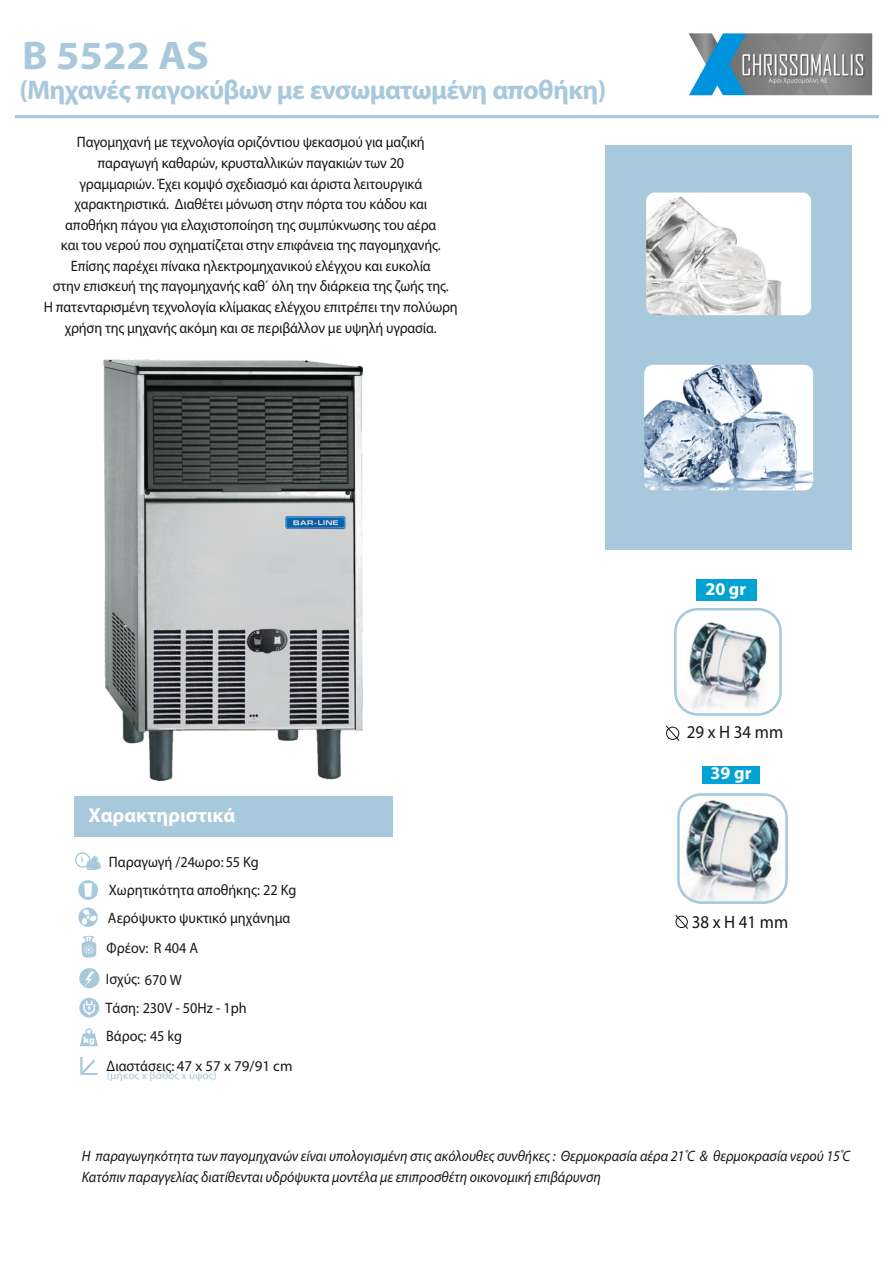
<style>
.page{position:relative;width:893px;height:1263px;background:#fff}
.page>*{position:absolute;margin:0;border:0;box-sizing:border-box;transform-origin:0 0}
.t1{font:700 40.05px "Myriad Pro";color:#a8c8dc;scale:1.05 1}
.t2{font:700 27px "Myriad Pro";letter-spacing:-.025em;color:#a8c8dc}
.t3{font:700 20.1px "Myriad Pro";color:#fff}
.t4{font:18px "Myriad Pro";color:#151616;scale:.94 1}
.t5{font:700 18px "Myriad Pro";color:#fff}
.t6{font:15.15px/20.5px "Myriad Pro";letter-spacing:-.01em;color:#151616;text-align:center;scale:.94 1}
.t7{font:italic 15.15px "Myriad Pro";color:#151616;scale:.92 1}
.t8{font:15px "Myriad Pro";color:#151616}
.t9{font:10.8px "Myriad Pro";color:#a8c8dc;scale:1.06 1}
.s1{font-size:15.15px}
.s2{font-family:"Arial";font-style:normal}
</style>
<div class="page">
<hr style="left:15px;top:115px;width:864px;height:3px;background:#a8c8dc">
<div style="left:74px;top:796px;width:319px;height:41px;background:#a8c8dc"></div>
<img style="left:688px;top:33px;width:184px;height:62px">
<img style="left:678px;top:613px;width:100px;height:99px">
<div style="left:674px;top:608px;width:108px;height:108px;border:3px solid #a8c8dc;border-radius:22px"></div>
<svg style="left:666px;top:725px;width:14px;height:16px"></svg>
<div style="left:696px;top:579px;width:60px;height:21px;background:#00a3d4"></div>
<img style="left:678px;top:794px;width:109px;height:109px;border-radius:23px">
<div style="left:677px;top:793px;width:111px;height:111px;border:3px solid #a8c8dc;border-radius:23px"></div>
<svg style="left:675px;top:915px;width:13px;height:14px"></svg>
<div style="left:703px;top:766px;width:57px;height:18px;background:#00a3d4"></div>
<img style="left:103px;top:358px;width:260px;height:422px">
<svg style="left:80px;top:1028px;width:18px;height:18px"></svg>
<svg style="left:80px;top:1057px;width:17px;height:18px"></svg>
<div style="left:79px;top:968px;width:20px;height:20px;background:#a8c8dc;border-radius:50%"></div>
<svg style="left:85px;top:972px;width:10px;height:15px"></svg>
<div style="left:79px;top:998px;width:20px;height:19px;background:#a8c8dc;border-radius:50%"></div>
<svg style="left:83px;top:1001px;width:12px;height:14px"></svg>
<div style="left:78px;top:880px;width:20px;height:20px;background:#a8c8dc;border-radius:50%"></div>
<svg style="left:83px;top:883px;width:10px;height:14px"></svg>
<svg style="left:81px;top:936px;width:16px;height:22px"></svg>
<svg style="left:75px;top:852px;width:26px;height:18px"></svg>
<svg style="left:78px;top:908px;width:20px;height:19px"></svg>
<svg style="left:82px;top:909px;width:14px;height:16px"></svg>
<div style="left:605px;top:145px;width:247px;height:405px;background:#a8c8dc"></div>
<img style="left:645px;top:191px;width:168px;height:126px;border-radius:10px">
<div style="left:643px;top:189px;width:171px;height:129px;border:3px solid #a8c8dc;border-radius:10px"></div>
<img style="left:643px;top:363px;width:172px;height:129px;border-radius:10px">
<div style="left:641px;top:362px;width:175px;height:132px;border:3px solid #a8c8dc;border-radius:10px"></div>
<h1 class="t1" style="left:22px;top:39px;width:180px">Β 5522 AS</h1>
<h2 class="t2" style="left:19px;top:79px;width:589px">(Μηχανές παγοκύβων με ενσωματωμένη αποθήκη)</h2>
<p class="t6" style="left:44px;top:133px;width:442px">Παγομηχανή με τεχνολογία οριζόντιου ψεκασμού για μαζική<br>παραγωγή καθαρών, κρυσταλλικών παγακιών των 20<br>γραμμαριών. Έχει κομψό σχεδιασμό και άριστα λειτουργικά χαρακτηριστικά. Διαθέτει μόνωση στην πόρτα του κάδου και<br>αποθήκη πάγου για ελαχιστοποίηση της συμπύκνωσης του αέρα<br>και του νερού που σχηματίζεται στην επιφάνεια της παγομηχανής.<br>Επίσης παρέχει πίνακα ηλεκτρομηχανικού ελέγχου και ευκολία<br>στην επισκευή της παγομηχανής καθ΄ όλη την διάρκεια της ζωής της.<br>Η πατενταρισμένη τεχνολογία κλίμακας ελέγχου επιτρέπει την πολύωρη χρήση της μηχανής ακόμη και σε περιβάλλον με υψηλή υγρασία.</p>
<h3 class="t3" style="left:89px;top:807px;width:148px">Χαρακτηριστικά</h3>
<p class="t6" style="left:109px;top:849px;width:201px;line-height:28px;text-align:left">Παραγωγή /24ωρο:55 Kg<br>Χωρητικότητα αποθήκης: 22 Kg</p>
<p class="t6" style="left:108px;top:909px;width:196px">Αερόψυκτο ψυκτικό μηχάνημα</p>
<p class="t6" style="left:107px;top:939px;width:99px">Φρέον: R 404 A</p>
<p class="t6" style="left:106px;top:970px;width:82px">Ισχύς: 670 W</p>
<p class="t6" style="left:105px;top:999px;width:152px">Τάση: 230V - 50Hz - 1ph</p>
<p class="t6" style="left:106px;top:1027px;width:82px">Βάρος: 45 kg</p>
<p class="t8" style="left:107px;top:1059px;width:187px"><span class="s1">Διαστάσεις:</span> 47 x 57 x 79/91 cm</p>
<p class="t9" style="left:107px;top:1071px;width:105px">(μήκος x βάθος x ύψος)</p>
<p class="t5" style="left:705px;top:582px;width:42px">20 gr</p>
<p class="t4" style="left:687px;top:725px;width:104px">29 x H 34 mm</p>
<p class="t5" style="left:711px;top:766px;width:42px">39 gr</p>
<p class="t4" style="left:692px;top:914px;width:104px">38 x H 41 mm</p>
<p class="t7" style="left:82px;top:1150px;width:837px">H παραγωγηκότητα των παγομηχανών είναι υπολογισμένη στις ακόλουθες συνθήκες : Θερμοκρασία αέρα 21 C<span class="s2">̊</span> &amp; θερμοκρασία νερού 15 C<span class="s2">̊</span></p>
<p class="t7" style="left:82px;top:1170px;width:566px">Κατόπιν παραγγελίας διατίθενται υδρόψυκτα μοντέλα με επιπροσθέτη οικονομική επιβάρυνση</p>
</div>
